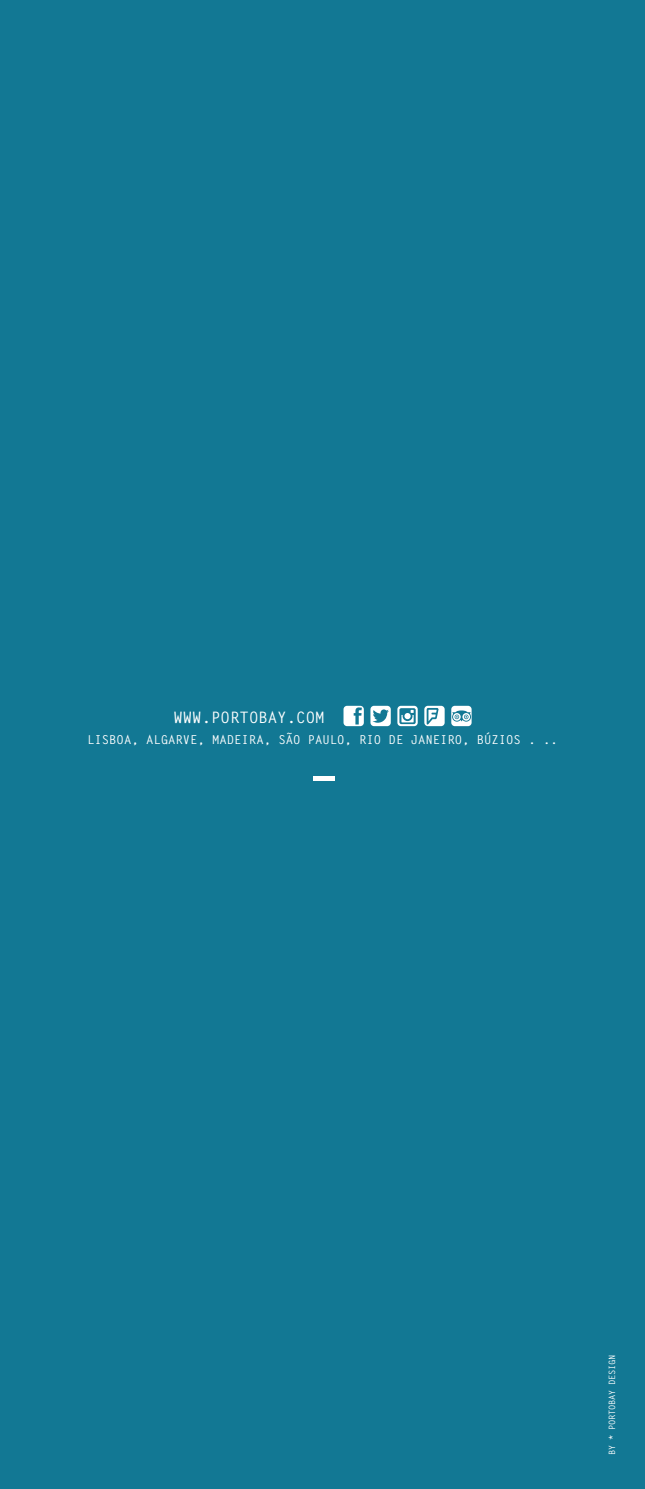
<style>
.page{position:relative;width:645px;height:1489px;background:#fff}
.page>*{position:absolute;margin:0;border:0;box-sizing:border-box;transform-origin:0 0}
.t1{font:700 15.75px "Letter Gothic Std";color:#fff}
.t2{font:700 12.25px "Letter Gothic Std";color:#fff}
.t3{font:700 8.75px "Letter Gothic Std";letter-spacing:-.03em;color:#fff}
</style>
<div class="page">
<div style="left:0;top:0;width:645px;height:1488px;background:#127894"></div>
<div style="left:370px;top:705px;width:21px;height:21px;background:#fff;border-radius:4px"></div>
<svg style="left:373px;top:709px;width:16px;height:13px"></svg>
<svg style="left:397px;top:705px;width:21px;height:21px"></svg>
<svg style="left:399px;top:708px;width:17px;height:16px"></svg>
<div style="left:343px;top:705px;width:21px;height:21px;background:#fff;border-radius:4px"></div>
<svg style="left:354px;top:707px;width:8px;height:17px"></svg>
<div style="left:451px;top:705px;width:21px;height:21px;background:#fff;border-radius:4px"></div>
<svg style="left:452px;top:710px;width:19px;height:11px"></svg>
<div style="left:424px;top:705px;width:21px;height:21px;background:#fff;border-radius:4px"></div>
<svg style="left:427px;top:708px;width:12px;height:16px"></svg>
<div style="left:313px;top:775px;width:22px;height:5px;background:#fff"></div>
<p class="t1" style="left:173px;top:707px;width:153px">WWW.PORTOBAY.COM</p>
<p class="t2" style="left:87px;top:731px;width:472px">LISBOA, ALGARVE, MADEIRA, SÃO PAULO, RIO DE JANEIRO, BÚZIOS . ..</p>
<p class="t3" style="left:607px;top:1454px;width:102px;rotate:-90deg">BY * PORTOBAY DESIGN</p>
</div>
